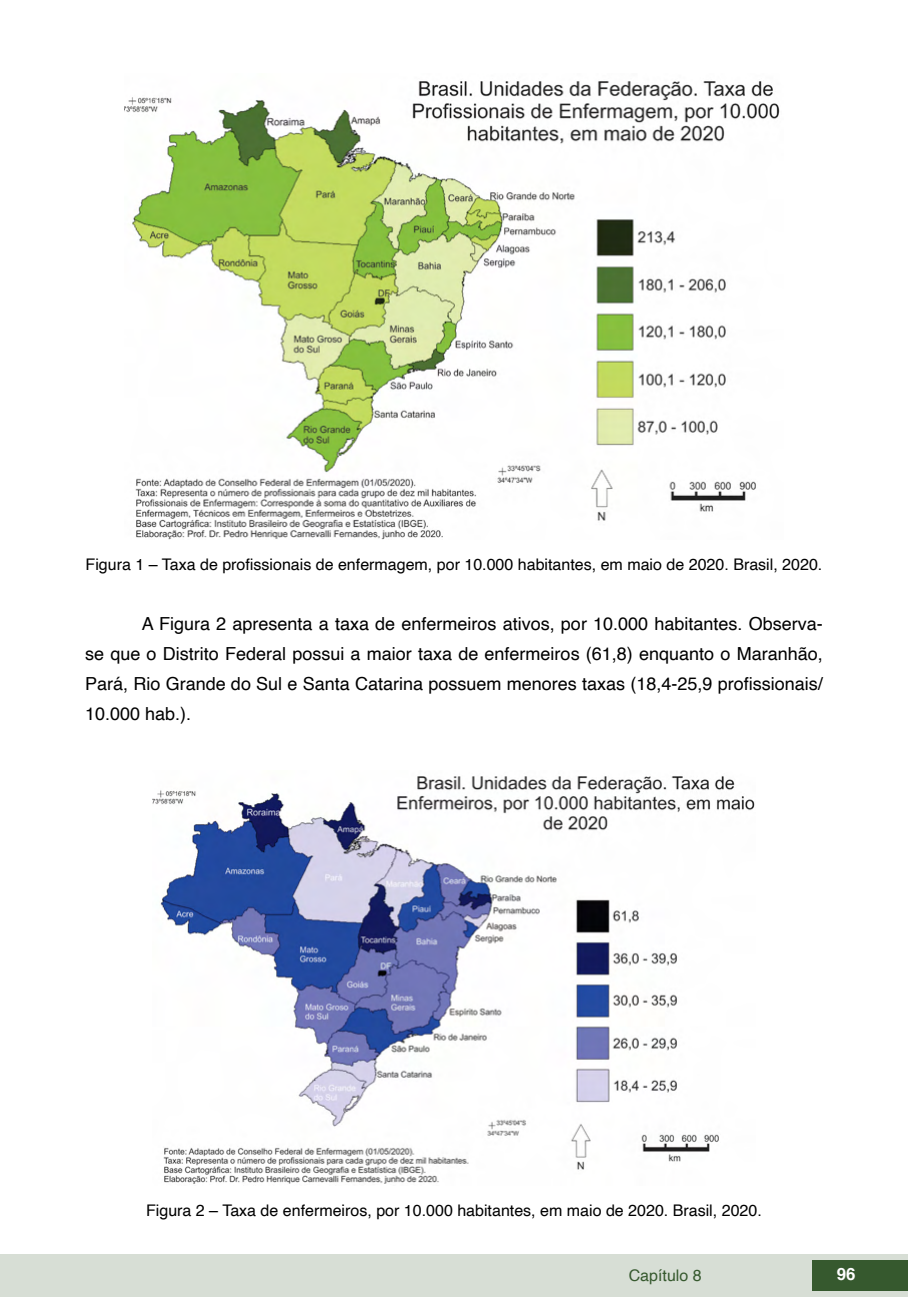
<style>
.page{position:relative;width:908px;height:1304px;background:#fff}
.page>*{position:absolute;margin:0;border:0;box-sizing:border-box;transform-origin:0 0}
.txt{font:18px/30px "Helvetica";color:#000;text-align:justify}
.t1{font:700 16.8px "Helvetica";color:#fff}
.imagens_graf_tab{font:16px "Helvetica";color:#000}
.t2{font:16px "Helvetica";color:#36592e}
</style>
<div class="page">
<div style="left:0;top:1254px;width:906px;height:43px;background:#d7ded5"></div>
<div style="left:812px;top:1261px;width:95px;height:30px;background:#36592e"></div>
<img style="left:124px;top:81px;width:656px;height:459px">
<img style="left:152px;top:776px;width:603px;height:408px">
<p class="imagens_graf_tab" style="left:85px;top:552px;width:738px">Figura 1 – Taxa de profissionais de enfermagem, por 10.000 habitantes, em maio de 2020. Brasil, 2020.</p>
<p class="txt" style="left:85px;top:609px;width:739px;text-indent:57px">A Figura 2 apresenta a taxa de enfermeiros ativos, por 10.000 habitantes. Observa&shy;se que o Distrito Federal possui a maior taxa de enfermeiros (61,8) enquanto o Maranhão, Pará, Rio Grande do Sul e Santa Catarina possuem menores taxas (18,4-25,9 profissionais/ 10.000 hab.).</p>
<p class="imagens_graf_tab" style="left:146px;top:1198px;width:617px">Figura 2 – Taxa de enfermeiros, por 10.000 habitantes, em maio de 2020. Brasil, 2020.</p>
<p class="t2" style="left:628px;top:1263px;width:74px">Capítulo 8</p>
<p class="t1" style="left:836px;top:1261px;width:20px">96</p>
</div>
